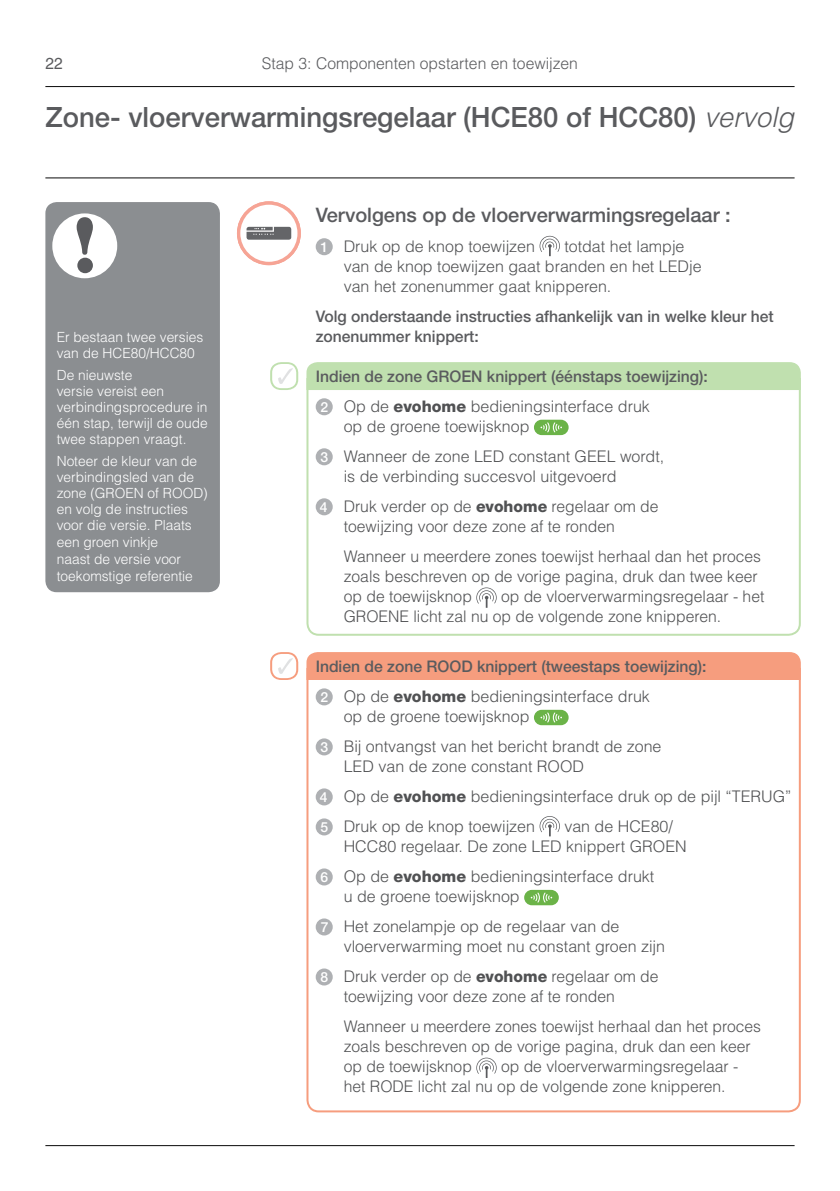
<style>
.page{position:relative;width:840px;height:1191px;background:#fff}
.page>*{position:absolute;margin:0;border:0;box-sizing:border-box;transform-origin:0 0}
.t1{font:72px "Stencil Std";color:#5a5b5e}
.t2{font:500 28px "Helvetica Neue";color:#5a5b5e}
.t3{font:500 20px "Helvetica Neue";color:#5a5b5e}
.t4{font:300 16px/20px "Helvetica LT Std";color:#505153}
.t5{font:500 16px/20px "Helvetica Neue";color:#5a5b5e}
.t6{font:300 16px "Helvetica LT Std";color:#5a5b5e}
.t7{font:16px "Helvetica LT Std";color:#5a5b5e}
.t8{font:300 14px/16.4px "Helvetica LT Std";color:#fff}
.s1{font-family:"Helvetica LT Std";font-weight:300;font-style:italic}
.s2{font-family:"Helvetica Neue";font-weight:500;font-size:14px;color:#fff}
.s3{font-family:"Helvetica Neue";font-weight:800}
</style>
<div class="page">
<div style="left:45px;top:202px;width:175px;height:390px;background:#8b8e91;border-radius:11px"></div>
<div style="left:52px;top:213px;width:65px;height:65px;background:#fff;border-radius:50%"></div>
<svg style="left:306px;top:362px;width:494px;height:15px"></svg>
<div style="left:270px;top:362px;width:28px;height:28px;border:2px solid #c0e0af;border-radius:10px"></div>
<div style="left:270px;top:652px;width:28px;height:28px;border:2px solid #f69d7e;border-radius:10px"></div>
<svg style="left:306px;top:652px;width:494px;height:15px"></svg>
<svg style="left:306px;top:377px;width:495px;height:259px"></svg>
<svg style="left:306px;top:667px;width:495px;height:446px"></svg>
<div style="left:315px;top:238px;width:17px;height:17px;background:#aeb0b3;border-radius:50%"></div>
<svg style="left:539px;top:236px;width:20px;height:20px"></svg>
<div style="left:315px;top:398px;width:17px;height:17px;background:#aeb0b3;border-radius:50%"></div>
<svg style="left:533px;top:420px;width:35px;height:15px"></svg>
<div style="left:315px;top:448px;width:17px;height:17px;background:#aeb0b3;border-radius:50%"></div>
<div style="left:315px;top:498px;width:17px;height:17px;background:#aeb0b3;border-radius:50%"></div>
<svg style="left:476px;top:587px;width:20px;height:21px"></svg>
<div style="left:315px;top:688px;width:17px;height:17px;background:#aeb0b3;border-radius:50%"></div>
<svg style="left:533px;top:710px;width:35px;height:15px"></svg>
<div style="left:315px;top:738px;width:17px;height:17px;background:#aeb0b3;border-radius:50%"></div>
<div style="left:315px;top:788px;width:17px;height:17px;background:#aeb0b3;border-radius:50%"></div>
<div style="left:315px;top:818px;width:17px;height:17px;background:#aeb0b3;border-radius:50%"></div>
<svg style="left:539px;top:816px;width:20px;height:20px"></svg>
<div style="left:315px;top:868px;width:17px;height:17px;background:#aeb0b3;border-radius:50%"></div>
<svg style="left:524px;top:890px;width:34px;height:15px"></svg>
<div style="left:315px;top:918px;width:17px;height:17px;background:#aeb0b3;border-radius:50%"></div>
<div style="left:315px;top:968px;width:17px;height:17px;background:#aeb0b3;border-radius:50%"></div>
<svg style="left:476px;top:1057px;width:20px;height:21px"></svg>
<svg style="left:278px;top:368px;width:15px;height:16px"></svg>
<svg style="left:278px;top:658px;width:15px;height:16px"></svg>
<svg style="left:237px;top:201px;width:64px;height:64px"></svg>
<hr style="left:45px;top:178px;width:749px;height:1px;background:#0a0a0a">
<hr style="left:45px;top:1145px;width:749px;height:1px;background:#0a0a0a">
<hr style="left:45px;top:86px;width:749px;height:1px;background:#0a0a0a">
<p class="t7" style="left:45px;top:54px;width:19px">22</p>
<p class="t6" style="left:262px;top:54px;width:317px">Stap 3: Componenten opstarten en toewijzen</p>
<h2 class="t2" style="left:45px;top:101px;width:749px">Zone- vloerverwarmingsregelaar (HCE80 of HCC80) <span class="s1">vervolg</span></h2>
<h1 class="t1" style="left:71px;top:199px;width:29px">!</h1>
<p class="t8" style="left:57px;top:329px;width:148px">Er bestaan twee versies van de HCE80/HCC80</p>
<p class="t8" style="left:57px;top:367px;width:152px">De nieuwste<br>versie vereist een verbindingsprocedure in één stap, terwijl de oude twee stappen vraagt.</p>
<p class="t8" style="left:57px;top:452px;width:152px">Noteer de kleur van de verbindingsled van de zone (GROEN of ROOD) en volg de instructies voor die versie. Plaats een groen vinkje<br>naast de versie voor toekomstige referentie</p>
<p class="t3" style="left:315px;top:203px;width:416px">Vervolgens op de vloerverwarmingsregelaar :</p>
<p class="t4" style="left:320px;top:236px;width:216px"><span class="s2">1</span> Druk op de knop toewijzen</p>
<p class="t4" style="left:343px;top:236px;width:359px;text-indent:220px">totdat het lampje van de knop toewijzen gaat branden en het LEDje van het zonenummer gaat knipperen.</p>
<p class="t5" style="left:315px;top:306px;width:459px">Volg onderstaande instructies afhankelijk van in welke kleur het zonenummer knippert:</p>
<p class="t5" style="left:315px;top:366px;width:393px">Indien de zone GROEN knippert (éénstaps toewijzing):</p>
<p class="t4" style="left:343px;top:396px;width:307px;text-indent:-23px"><span class="s2">2</span> Op de <span class="s3">evohome</span> bedieningsinterface druk op de groene toewijsknop</p>
<p class="t4" style="left:343px;top:446px;width:322px;text-indent:-23px"><span class="s2">3</span> Wanneer de zone LED constant GEEL wordt, is de verbinding succesvol uitgevoerd</p>
<p class="t4" style="left:343px;top:496px;width:316px;text-indent:-24px"><span class="s2">4</span> Druk verder op de <span class="s3">evohome</span> regelaar om de toewijzing voor deze zone af te ronden</p>
<p class="t4" style="left:343px;top:546px;width:418px">Wanneer u meerdere zones toewijst herhaal dan het proces zoals beschreven op de vorige pagina, druk dan twee keer op de toewijsknop</p>
<p class="t4" style="left:343px;top:586px;width:422px;text-indent:157px">op de vloerverwarmingsregelaar - het<br>GROENE licht zal nu op de volgende zone knipperen.</p>
<p class="t5" style="left:315px;top:656px;width:392px">Indien de zone ROOD knippert (tweestaps toewijzing):</p>
<p class="t4" style="left:343px;top:686px;width:307px;text-indent:-23px"><span class="s2">2</span> Op de <span class="s3">evohome</span> bedieningsinterface druk op de groene toewijsknop</p>
<p class="t4" style="left:343px;top:736px;width:319px;text-indent:-23px"><span class="s2">3</span> Bij ontvangst van het bericht brandt de zone<br>LED van de zone constant ROOD</p>
<p class="t4" style="left:320px;top:781px;width:472px;line-height:30px"><span class="s2">4</span> Op de <span class="s3">evohome</span> bedieningsinterface druk op de pijl “TERUG”<br><span class="s2">5</span> Druk op de knop toewijzen</p>
<p class="t4" style="left:343px;top:816px;width:344px;text-indent:220px">van de HCE80/<br>HCC80 regelaar. De zone LED knippert GROEN</p>
<p class="t4" style="left:343px;top:866px;width:312px;text-indent:-23px"><span class="s2">6</span> Op de <span class="s3">evohome</span> bedieningsinterface drukt u de groene toewijsknop</p>
<p class="t4" style="left:343px;top:916px;width:322px;text-indent:-23px"><span class="s2">7</span> Het zonelampje op de regelaar van de vloerverwarming moet nu constant groen zijn</p>
<p class="t4" style="left:343px;top:966px;width:316px;text-indent:-23px"><span class="s2">8</span> Druk verder op de <span class="s3">evohome</span> regelaar om de toewijzing voor deze zone af te ronden</p>
<p class="t4" style="left:343px;top:1016px;width:418px">Wanneer u meerdere zones toewijst herhaal dan het proces zoals beschreven op de vorige pagina, druk dan een keer op de toewijsknop</p>
<p class="t4" style="left:343px;top:1056px;width:396px;text-indent:157px">op de vloerverwarmingsregelaar - het RODE licht zal nu op de volgende zone knipperen.</p>
</div>
